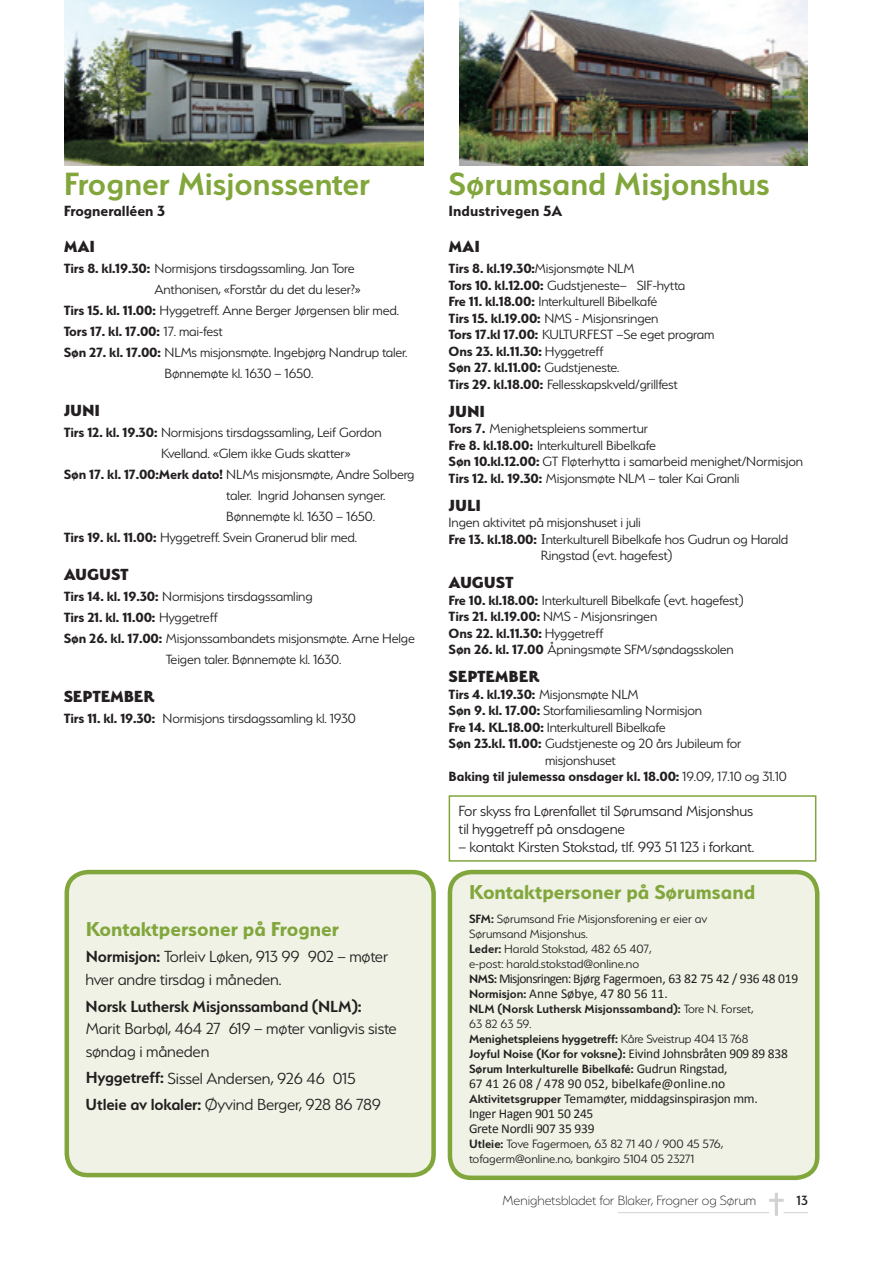
<style>
.page{position:relative;width:893px;height:1263px;background:#fff}
.page>*{position:absolute;margin:0;border:0;box-sizing:border-box;transform-origin:0 0}
.t1{font:600 36px "Serenity";color:#81a63b}
.t2{font:700 22.5px "Serenity";color:#81a63b}
.t3{font:300 18px/22.5px "Serenity";letter-spacing:-.01em;color:#231f20}
.t4{font:800 18px "Serenity";letter-spacing:-.01em;color:#231f20}
.t5{font:600 18px "Serenity";letter-spacing:-.01em;color:#231f20}
.t6{font:300 16.5px/18px "Serenity";letter-spacing:-.01em;color:#231f20}
.t7{font:700 16.5px "Serenity";color:#231f20}
.t8{font:300 15px/16.5px "Serenity";letter-spacing:-.01em;color:#231f20}
.t9{font:700 15px "Serenity";letter-spacing:-.01em;color:#231f20}
.t10{font:200 15px "Serenity";color:#231f20}
.t11{font:500 15px "Serenity";color:#231f20}
.t12{font:13.5px/15px "Calibri";letter-spacing:-.02em;color:#231f20}
.t13{font:300 13.5px/15px "Serenity";color:#231f20}
.t14{font:600 13.5px/15px "Serenity";color:#231f20}
.s1{font-weight:700}
.s2{font-weight:300}
.s3{font-weight:600}
.s4{font-family:"Adobe Garamond";font-weight:700}
.s5{font-family:"Adobe Garamond";font-weight:400}
.s6{font-family:"Serenity";font-weight:600}
.s7{font-family:"Calibri";font-weight:400}
</style>
<div class="page">
<hr style="left:618px;top:1212px;width:151px;height:1px;background:#d1d2d4">
<svg style="left:769px;top:1193px;width:39px;height:23px"></svg>
<img style="left:64px;top:0;width:359px;height:166px">
<img style="left:459px;top:0;width:349px;height:166px">
<div style="left:67px;top:872px;width:367px;height:303px;background:#eff2e5;border-radius:21px"></div>
<div style="left:65px;top:870px;width:371px;height:307px;border:4px solid #81a63b;border-radius:21px"></div>
<div style="left:450px;top:872px;width:367px;height:306px;background:#eff2e5;border-radius:21px"></div>
<div style="left:448px;top:870px;width:371px;height:310px;border:4px solid #81a63b;border-radius:21px"></div>
<div style="left:449px;top:795px;width:367px;height:67px;border:2px solid #81a63b"></div>
<h1 class="t1" style="left:64px;top:165px;width:308px">Frogner Misjonssenter</h1>
<p class="t7" style="left:64px;top:201px;width:103px">Frogneralléen 3</p>
<p class="t4" style="left:64px;top:236px;width:33px">MAI</p>
<p class="t8" style="left:64px;top:260px;width:292px"><span class="s1">Tirs 8. kl.19.30:</span> Normisjons tirsdagssamling. Jan Tore</p>
<p class="t8" style="left:155px;top:281px;width:208px">Anthonisen, «Forstår du det du leser?»</p>
<p class="t8" style="left:64px;top:302px;width:337px"><span class="s1">Tirs 15. kl. 11.00:</span> Hyggetreff. Anne Berger Jørgensen blir med.</p>
<p class="t9" style="left:64px;top:323px;width:161px">Tors 17. kl. 17.00: <span class="s2">17. mai-fest</span></p>
<p class="t8" style="left:64px;top:344px;width:345px"><span class="s1">Søn 27. kl. 17.00:</span> NLMs misjonsmøte. Ingebjørg Nandrup taler.</p>
<p class="t8" style="left:165px;top:365px;width:150px">Bønnemøte kl. 1630 – 1650.</p>
<p class="t4" style="left:64px;top:400px;width:38px">JUNI</p>
<p class="t8" style="left:64px;top:424px;width:320px"><span class="s1">Tirs 12. kl. 19.30:</span> Normisjons tirsdagssamling, Leif Gordon</p>
<p class="t8" style="left:161px;top:445px;width:191px">Kvelland. «Glem ikke Guds skatter»</p>
<p class="t8" style="left:64px;top:466px;width:352px"><span class="s1">Søn 17. kl. 17.00:Merk dato!</span> NLMs misjonsmøte, Andre Solberg</p>
<p class="t8" style="left:226px;top:487px;width:161px">taler. Ingrid Johansen synger.</p>
<p class="t8" style="left:226px;top:508px;width:150px">Bønnemøte kl. 1630 – 1650.</p>
<p class="t8" style="left:64px;top:529px;width:295px"><span class="s1">Tirs 19. kl. 11.00:</span> Hyggetreff. Svein Granerud blir med.</p>
<p class="t4" style="left:64px;top:564px;width:66px">AUGUST</p>
<p class="t8" style="left:64px;top:588px;width:250px"><span class="s1">Tirs 14. kl. 19.30:</span> Normisjons tirsdagssamling</p>
<p class="t9" style="left:64px;top:609px;width:156px">Tirs 21. kl. 11.00: <span class="s2">Hyggetreff</span></p>
<p class="t8" style="left:64px;top:630px;width:353px"><span class="s1">Søn 26. kl. 17.00:</span> Misjonssambandets misjonsmøte. Arne Helge</p>
<p class="t8" style="left:166px;top:651px;width:177px">Teigen taler. Bønnemøte kl. 1630.</p>
<p class="t4" style="left:64px;top:686px;width:92px">SEPTEMBER</p>
<p class="t8" style="left:64px;top:710px;width:293px"><span class="s1">Tirs 11. kl. 19.30:</span> Normisjons tirsdagssamling kl. 1930</p>
<h2 class="t2" style="left:86px;top:916px;width:255px">Kontaktpersoner på Frogner</h2>
<p class="t3" style="left:86px;top:945px;width:304px"><span class="s3">Normisjon:</span> Torleiv Løken, 913 99 902 – møter hver andre tirsdag i måneden.</p>
<p class="t5" style="left:86px;top:996px;width:278px">Norsk Luthersk Misjonssamband (NLM):</p>
<p class="t3" style="left:86px;top:1017px;width:313px">Marit Barbøl, 464 27 619 – møter vanligvis siste søndag i måneden</p>
<p class="t3" style="left:86px;top:1064px;width:297px;line-height:26.7px"><span class="s3">Hyggetreff:</span> Sissel Andersen, 926 46 015<br><span class="s3">Utleie av lokaler:</span> Øyvind Berger, 928 86 789</p>
<h1 class="t1" style="left:449px;top:165px;width:323px">Sørumsand Misjonshus</h1>
<p class="t7" style="left:449px;top:201px;width:115px">Industrivegen 5A</p>
<p class="t4" style="left:449px;top:236px;width:33px">MAI</p>
<p class="t8" style="left:449px;top:260px;width:267px"><span class="s1">Tirs 8. kl.19.30:</span>Misjonsmøte NLM<br><span class="s1">Tors 10. kl.12.00:</span> Gudstjeneste– SIF-hytta<br><span class="s1">Fre 11. kl.18.00:</span> Interkulturell Bibelkafé<br><span class="s1">Tirs 15. kl.19.00:</span> NMS - Misjonsringen<br><span class="s1">Tors 17.kl 17.00:</span> KULTURFEST –Se eget program <span class="s1">Ons 23. kl.11.30:</span> Hyggetreff<br><span class="s1">Søn 27. kl.11.00:</span> Gudstjeneste.<br><span class="s1">Tirs 29. kl.18.00:</span> Fellesskapskveld/grillfest</p>
<p class="t4" style="left:449px;top:401px;width:38px">JUNI</p>
<p class="t8" style="left:449px;top:420px;width:356px"><span class="s1">Tors 7</span><span class="s4">.</span> Menighetspleiens sommertur<br><span class="s1">Fre 8. kl.18.00</span><span class="s4">:</span> Interkulturell Bibelkafe<br><span class="s1">Søn 10.kl.12.00:</span> GT Fløterhytta i samarbeid menighet/Normisjon <span class="s1">Tirs 12. kl. 19.30:</span> Misjonsmøte NLM – taler Kai Granli</p>
<p class="t4" style="left:449px;top:495px;width:34px">JULI</p>
<p class="t8" style="left:449px;top:514px;width:194px">Ingen aktivitet på misjonshuset i juli</p>
<p class="t8" style="left:449px;top:531px;width:341px"><span class="s1">Fre 13. kl.18.00:</span> <span class="s5">I</span>nterkulturell Bibelkafe hos Gudrun og Harald</p>
<p class="t8" style="left:541px;top:547px;width:133px">Ringstad (evt. hagefest)</p>
<p class="t4" style="left:449px;top:572px;width:66px">AUGUST</p>
<p class="t8" style="left:449px;top:592px;width:297px"><span class="s1">Fre 10. kl.18.00:</span> Interkulturell Bibelkafe (evt. hagefest)<br><span class="s1">Tirs 21. kl.19.00:</span> NMS - Misjonsringen<br><span class="s1">Ons 22. kl.11.30:</span> Hyggetreff<br><span class="s1">Søn 26. kl. 17.00</span> Åpningsmøte SFM/søndagsskolen</p>
<p class="t4" style="left:449px;top:666px;width:92px">SEPTEMBER</p>
<p class="t9" style="left:449px;top:686px;width:192px">Tirs 4. kl.19.30: <span class="s2">Misjonsmøte NLM</span></p>
<p class="t8" style="left:449px;top:702px;width:255px"><span class="s1">Søn 9. kl. 17.00:</span> Storfamiliesamling Normisjon</p>
<p class="t8" style="left:449px;top:719px;width:219px"><span class="s1">Fre 14. KL.18.00:</span> Interkulturell Bibelkafe</p>
<p class="t8" style="left:449px;top:735px;width:294px"><span class="s1">Søn 23.kl. 11.00:</span> Gudstjeneste og 20 års Jubileum for</p>
<p class="t8" style="left:545px;top:752px;width:72px">misjonshuset</p>
<p class="t9" style="left:449px;top:768px;width:340px">Baking til julemessa onsdager kl. 18.00: <span class="s2">19.09, 17.10 og 31.10</span></p>
<p class="t6" style="left:459px;top:801px;width:296px">For skyss fra Lørenfallet til Sørumsand Misjonshus til hyggetreff på onsdagene</p>
<p class="t6" style="left:459px;top:837px;width:297px">– kontakt Kirsten Stokstad, tlf. 993 51 123 i forkant.</p>
<h2 class="t2" style="left:469px;top:880px;width:288px">Kontaktpersoner på Sørumsand</h2>
<p class="t13" style="left:469px;top:911px;width:240px"><span class="s3">SFM:</span> Sørumsand Frie Misjonsforening er eier av Sørumsand Misjonshus.<br><span class="s3">Leder:</span> Harald Stokstad, 482 65 407,<br>e-post: harald.stokstad@online.no</p>
<p class="t12" style="left:469px;top:971px;width:331px"><span class="s6">NMS:</span> Misjonsringen: Bjørg Fagermoen, 63 82 75 42 / 936 48 019<br><span class="s6">Normisjon:</span> Anne Søbye, 47 80 56 11.</p>
<p class="t14" style="left:469px;top:1001px;width:320px">NLM (Norsk Luthersk Misjonssamband): <span class="s2">Tore N. Forset,<br>63 82 63 59.<br></span>Menighetspleiens hyggetreff: <span class="s2">Kåre Sveistrup 404 13 768<br></span>Joyful Noise (Kor for voksne): <span class="s7">Eivind Johnsbråten 909 89 838<br></span>Sørum Interkulturelle Bibelkafé: <span class="s7">Gudrun Ringstad,</span></p>
<p class="t12" style="left:469px;top:1076px;width:290px">67 41 26 08 / 478 90 052, bibelkafe@online.no <span class="s6">Aktivitetsgrupper</span> Temamøter, middagsinspirasjon mm.<br>Inger Hagen 901 50 245<br>Grete Nordli 907 35 939</p>
<p class="t13" style="left:469px;top:1136px;width:256px"><span class="s3">Utleie:</span> Tove Fagermoen, 63 82 71 40 / 900 45 576, tofagerm@online.no, bankgiro 5104 05 23271</p>
<p class="t10" style="left:503px;top:1193px;width:255px">Menighetsbladet for Blaker, Frogner og Sørum</p>
<p class="t11" style="left:797px;top:1192px;width:13px">13</p>
</div>
